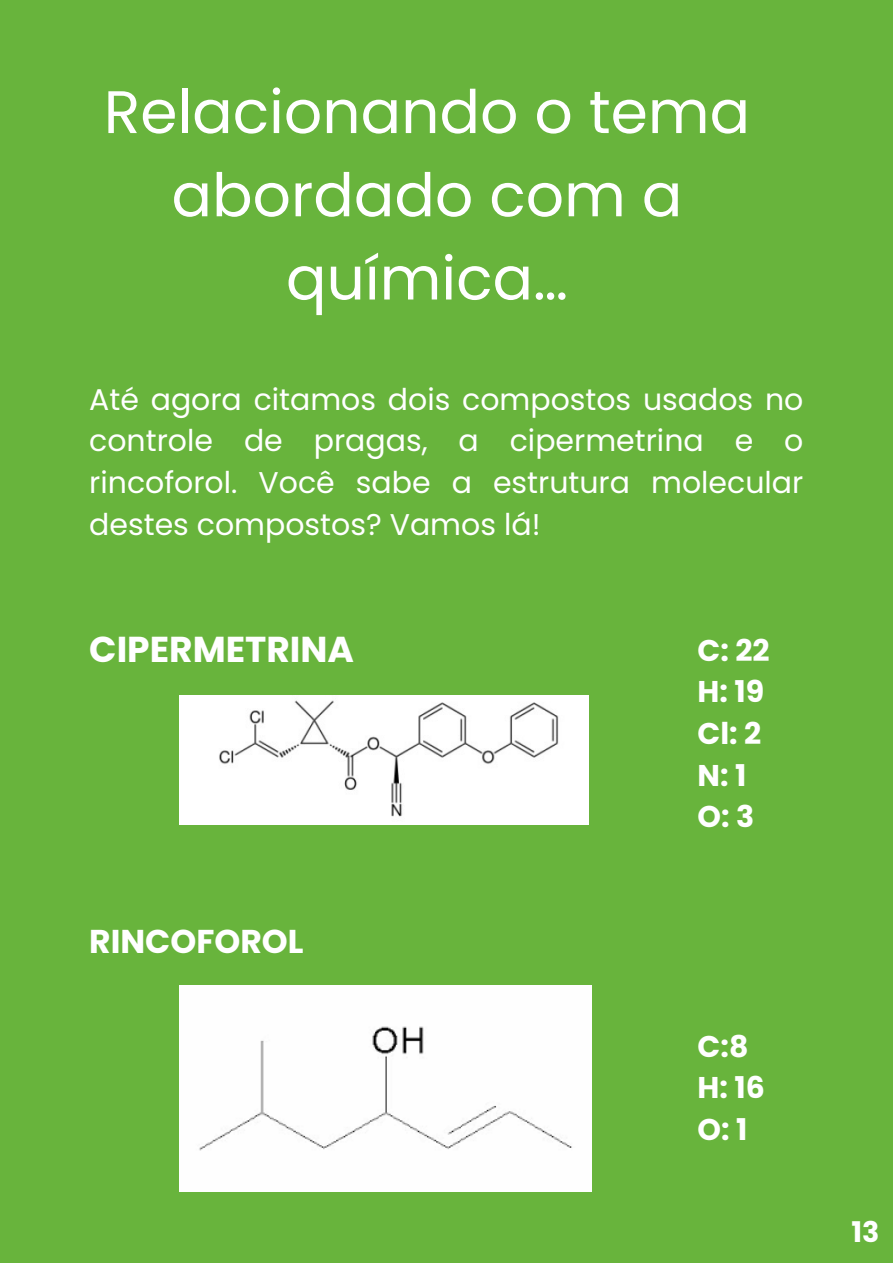
<style>
.page{position:relative;width:893px;height:1264px;background:#fff}
.page>*{position:absolute;margin:0;border:0;box-sizing:border-box;transform-origin:0 0}
.t1{font:60px/83.2px "Poppins";color:#fff;text-align:center}
.t2{font:700 36px "Poppins";color:#fff}
.t3{font:700 33px "Poppins";color:#fff}
.t4{font:30px/41.5px "Poppins";color:#fff;text-align:justify}
.t5{font:700 30px "Poppins";color:#fff}
.t6{font:700 28.5px "Poppins";color:#fff}
</style>
<div class="page">
<div style="left:0;top:0;width:892px;height:1262px;background:#68b43c"></div>
<img style="left:179px;top:695px;width:409px;height:129px">
<div style="left:179px;top:985px;width:412px;height:206px;background:#fefefe"></div>
<p class="t1" style="left:104px;top:70px;width:647px">Relacionando o tema abordado com a química…</p>
<p class="t4" style="left:89px;top:378px;width:715px">Até agora citamos dois compostos usados no controle de pragas, a cipermetrina e o rincoforol. Você sabe a estrutura molecular destes compostos? Vamos lá!</p>
<p class="t2" style="left:89px;top:624px;width:266px">CIPERMETRINA</p>
<p class="t5" style="left:697px;top:629px;width:73px">C: 22</p>
<p class="t5" style="left:697px;top:670px;width:68px">H: 19</p>
<p class="t5" style="left:697px;top:712px;width:65px">Cl: 2</p>
<p class="t5" style="left:697px;top:754px;width:50px">N:1</p>
<p class="t5" style="left:697px;top:795px;width:58px">O:3</p>
<p class="t3" style="left:89px;top:917px;width:216px">RINCOFOROL</p>
<p class="t5" style="left:697px;top:1025px;width:52px">C:8</p>
<p class="t5" style="left:697px;top:1066px;width:69px">H: 16</p>
<p class="t5" style="left:697px;top:1108px;width:51px">O:1</p>
<p class="t6" style="left:851px;top:1211px;width:29px">13</p>
</div>
